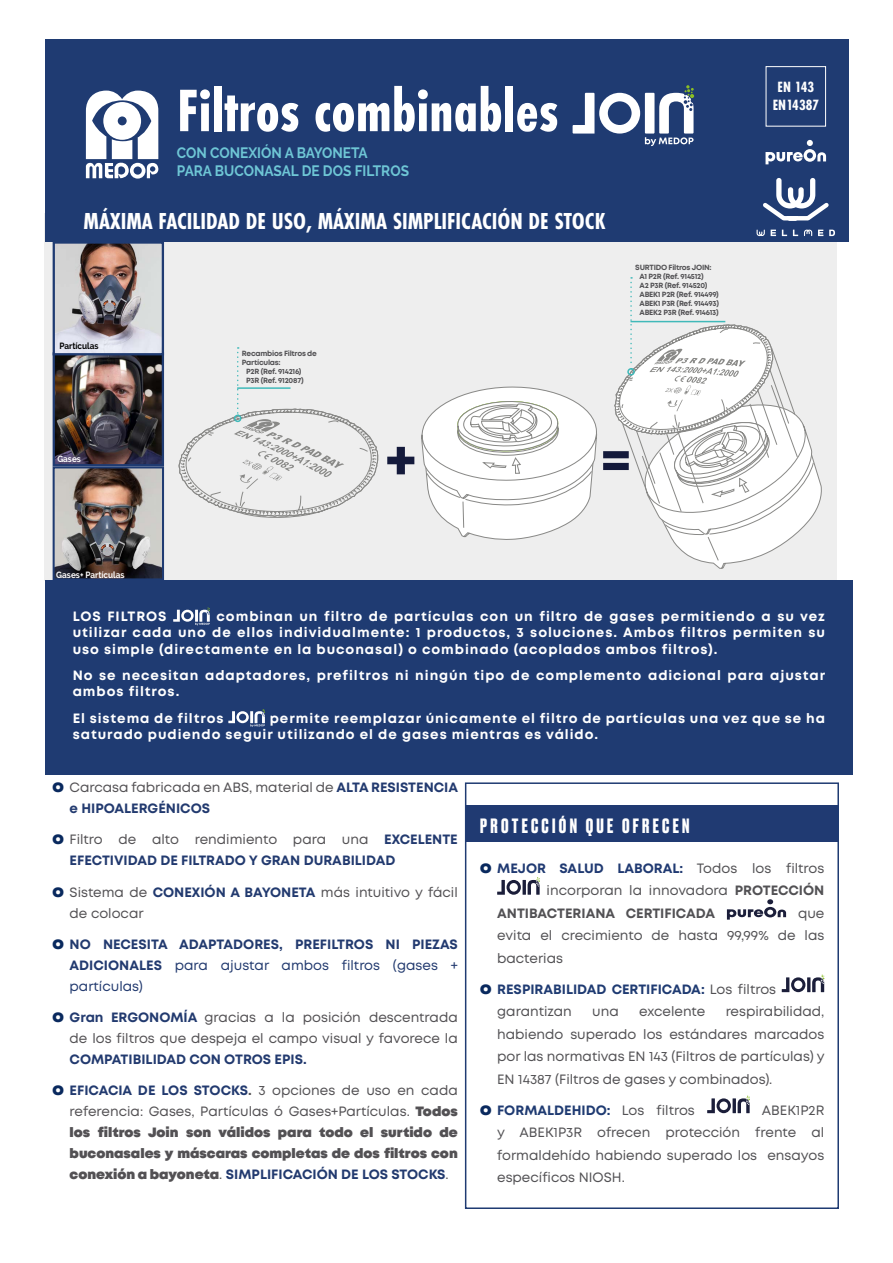
<style>
.page{position:relative;width:893px;height:1263px;background:#fff}
.page>*{position:absolute;margin:0;border:0;box-sizing:border-box;transform-origin:0 0}
.t1{font:700 62.1px "Futura PT Cond";color:#fff}
.t2{font:700 24px "Futura PT Cond";color:#fff}
.t3{font:700 19.5px "Druk";letter-spacing:.17em;color:#fff}
.t4{font:700 15.45px/18px "Futura PT Cond";color:#fff;text-align:center}
.t5{font:700 15px/18px "Raleway";color:#6ec6d5;scale:.91 1}
.t6{font:700 13.5px/16.2px "Mont";letter-spacing:.07em;color:#fff}
.t7{font:13.5px/22.5px "Mont";color:#525154;text-align:justify}
.t8{font:900 13.5px/21px "Mont";color:#535154;text-align:justify}
.t9{font:13.5px/21px "Mont";color:#535154}
.t10{font:700 13.5px/21px "Mont";color:#223a6f}
.t11{font:700 13.5px/22.5px "Mont";color:#1f3b72}
.t12{font:700 13.5px "Mont";color:#203a72}
.t13{font:700 13.5px "Mont";color:#525154}
.t14{font:700 9px "Raleway";color:#fff;scale:.91 1}
.t15{font:700 9px "Raleway";color:#000;scale:.91 1}
.t16{font:700 7.5px/9px "Mont";letter-spacing:-.03em;color:#525154}
.s1{font-weight:900;color:#09295e}
.s2{font-weight:700;color:#223a6f}
.s3{font-weight:400;color:#535154}
.s4{font-weight:400}
.s5{color:#09295e}
.s6{font-weight:700}
.s7{font-weight:400;color:#525154}
</style>
<div class="page">
<div style="left:45px;top:213px;width:792px;height:367px;background:#eee"></div>
<div style="left:45px;top:40px;width:803px;height:202px;background:#1f3b72"></div>
<svg style="left:573px;top:85px;width:121px;height:61px"></svg>
<div style="left:765px;top:66px;width:61px;height:61px;border:1px solid #fff"></div>
<svg style="left:86px;top:91px;width:72px;height:88px"></svg>
<img style="left:56px;top:469px;width:105px;height:108px">
<div style="left:53px;top:466px;width:111px;height:114px;border:2px solid #1f3b72"></div>
<img style="left:56px;top:244px;width:105px;height:219px">
<div style="left:53px;top:352px;width:111px;height:114px;border:2px solid #1f3b72"></div>
<div style="left:53px;top:241px;width:111px;height:114px;border:2px solid #1f3b72"></div>
<div style="left:45px;top:580px;width:808px;height:195px;background:#1f3b72"></div>
<svg style="left:173px;top:607px;width:37px;height:18px"></svg>
<svg style="left:228px;top:709px;width:37px;height:18px"></svg>
<div style="left:465px;top:805px;width:373px;height:37px;background:#203a72"></div>
<div style="left:465px;top:782px;width:374px;height:427px;border:2px solid #1f3b72"></div>
<svg style="left:497px;top:877px;width:43px;height:18px"></svg>
<svg style="left:727px;top:899px;width:59px;height:21px"></svg>
<svg style="left:782px;top:975px;width:42px;height:18px"></svg>
<svg style="left:707px;top:1096px;width:43px;height:18px"></svg>
<svg style="left:763px;top:178px;width:66px;height:43px"></svg>
<svg style="left:757px;top:230px;width:8px;height:6px"></svg>
<svg style="left:804px;top:230px;width:8px;height:6px"></svg>
<svg style="left:771px;top:230px;width:5px;height:6px"></svg>
<svg style="left:782px;top:230px;width:5px;height:6px"></svg>
<svg style="left:793px;top:230px;width:5px;height:6px"></svg>
<svg style="left:818px;top:230px;width:5px;height:6px"></svg>
<svg style="left:829px;top:230px;width:6px;height:6px"></svg>
<svg style="left:765px;top:140px;width:61px;height:24px"></svg>
<svg style="left:178px;top:347px;width:236px;height:171px"></svg>
<div style="left:234px;top:415px;width:7px;height:7px;border:2px solid #40b9b9;border-radius:50%"></div>
<svg style="left:421px;top:277px;width:401px;height:292px"></svg>
<div style="left:627px;top:368px;width:8px;height:8px;border:2px solid #40b9b9;border-radius:50%"></div>
<h1 class="t1" style="left:177px;top:75px;width:383px">Filtros combinables</h1>
<p class="t5" style="left:177px;top:143px;width:257px">CON CONEXIÓN A BAYONETA<br>PARA BUCONASAL DE DOS FILTROS</p>
<h2 class="t2" style="left:84px;top:208px;width:523px">MÁXIMA FACILIDAD DE USO, MÁXIMA SIMPLIFICACIÓN DE STOCK</h2>
<p class="t15" style="left:59px;top:341px;width:45px">Partículas</p>
<p class="t14" style="left:57px;top:454px;width:28px">Gases</p>
<p class="t16" style="left:242px;top:349px;width:77px">Recambios Filtros de</p>
<p class="t16" style="left:242px;top:358px;width:40px">Partículas:</p>
<p class="t16" style="left:246px;top:367px;width:57px">P2R (Ref. 914216)</p>
<p class="t16" style="left:246px;top:376px;width:59px">P3R (Ref. 912087)</p>
<p class="t16" style="left:639px;top:263px;width:81px;text-indent:-4px">SURTIDO Filtros JOIN:<br>A1 P2R (Ref. 914512)<br>A2 P3R (Ref. 914520)<br>ABEK1 P2R (Ref. 914499)<br>ABEK1 P3R (Ref. 914493)<br>ABEK2 P3R (Ref. 914613)</p>
<p class="t14" style="left:56px;top:569px;width:77px">Gases+ Partículas</p>
<p class="t4" style="left:773px;top:77px;width:48px">EN 143<br>EN14387</p>
<p class="t6" style="left:73px;top:608px;width:754px;text-align:justify;text-indent:144px">combinan un filtro de partículas con un filtro de gases permitiendo a su vez utilizar cada uno de ellos individualmente: 1 productos, 3 soluciones. Ambos filtros permiten su uso simple (directamente en la buconasal) o combinado (acoplados ambos filtros).</p>
<p class="t6" style="left:73px;top:667px;width:754px">No se necesitan adaptadores, prefiltros ni ningún tipo de complemento adicional para ajustar ambos filtros.</p>
<p class="t6" style="left:73px;top:710px;width:152px">El sistema de filtros</p>
<p class="t6" style="left:73px;top:608px;width:95px">LOS FILTROS</p>
<p class="t6" style="left:73px;top:710px;width:754px;text-indent:197px">permite reemplazar únicamente el filtro de partículas una vez que se ha saturado pudiendo seguir utilizando el de gases mientras es válido.</p>
<p class="t9" style="left:70px;top:777px;width:390px;text-indent:-17px"><span class="s1">O</span> Carcasa fabricada en ABS, material de <span class="s2">ALTA RESISTENCIA e HIPOALERGÉNICOS</span></p>
<p class="t10" style="left:70px;top:829px;width:390px;text-indent:-17px"><span class="s1">O</span> <span class="s3">Filtro de alto rendimiento para una</span> EXCELENTE<br>EFECTIVIDAD DE FILTRADO Y GRAN DURABILIDAD</p>
<p class="t9" style="left:70px;top:881px;width:390px;text-indent:-17px"><span class="s1">O</span> Sistema de <span class="s2">CONEXIÓN A BAYONETA</span> más intuitivo y fácil de colocar</p>
<p class="t10" style="left:70px;top:934px;width:390px;text-align:justify;text-indent:-17px"><span class="s1">O</span> NO NECESITA ADAPTADORES, PREFILTROS NI PIEZAS ADICIONALES <span class="s4">para ajustar ambos filtros (gases + partículas)</span></p>
<p class="t9" style="left:53px;top:1007px;width:407px;text-align:right"><span class="s1">O</span> <span class="s2">Gran ERGONOMÍA</span> gracias a la posición descentrada de los filtros que despeja el campo visual y favorece la</p>
<p class="t10" style="left:70px;top:1049px;width:239px">COMPATIBILIDAD CON OTROS EPIS.</p>
<p class="t8" style="left:70px;top:1080px;width:390px;text-indent:-17px"><span class="s5">O</span> <span class="s2">EFICACIA DE LOS STOCKS</span><span class="s6">.</span> <span class="s4">3 opciones de uso en cada referencia: Gases, Partículas ó Gases+Partículas.</span> Todos los filtros Join son válidos para todo el surtido de buconasales y máscaras completas de dos filtros con conexión a bayoneta<span class="s4">.</span> <span class="s2">SIMPLIFICACIÓN DE LOS STOCKS</span><span class="s4">.</span></p>
<h3 class="t3" style="left:480px;top:812px;width:211px">PROTECCIÓN QUE OFRECEN</h3>
<p class="t12" style="left:480px;top:859px;width:346px"><span class="s1">O</span> MEJOR SALUD LABORAL: <span class="s7">Todos los filtros</span></p>
<p class="t7" style="left:547px;top:879px;width:279px">incorporan la innovadora <span class="s6">PROTECCIÓN</span></p>
<p class="t13" style="left:497px;top:904px;width:219px">ANTIBACTERIANA CERTIFICADA</p>
<p class="t7" style="left:497px;top:901px;width:329px;text-indent:301px">que evita el crecimiento de hasta 99,99% de las bacterias</p>
<p class="t11" style="left:497px;top:977px;width:280px;text-indent:-17px"><span class="s1">O</span> RESPIRABILIDAD CERTIFICADA: <span class="s7">Los filtros garantizan</span></p>
<p class="t7" style="left:497px;top:1000px;width:329px;text-indent:228px">respirabilidad, habiendo superado los estándares marcados por las normativas EN 143 (Filtros de partículas) y EN 14387 (Filtros de gases y combinados).</p>
<p class="t11" style="left:480px;top:1099px;width:216px"><span class="s1">O</span> FORMALDEHIDO: <span class="s7">Los filtros</span></p>
<p class="t7" style="left:592px;top:1000px;width:28px">una</p>
<p class="t7" style="left:639px;top:1000px;width:68px">excelente</p>
<p class="t7" style="left:497px;top:1099px;width:329px;text-indent:265px">ABEK1P2R y ABEK1P3R ofrecen protección frente al formaldehído habiendo superado los ensayos específicos NIOSH.</p>
</div>
